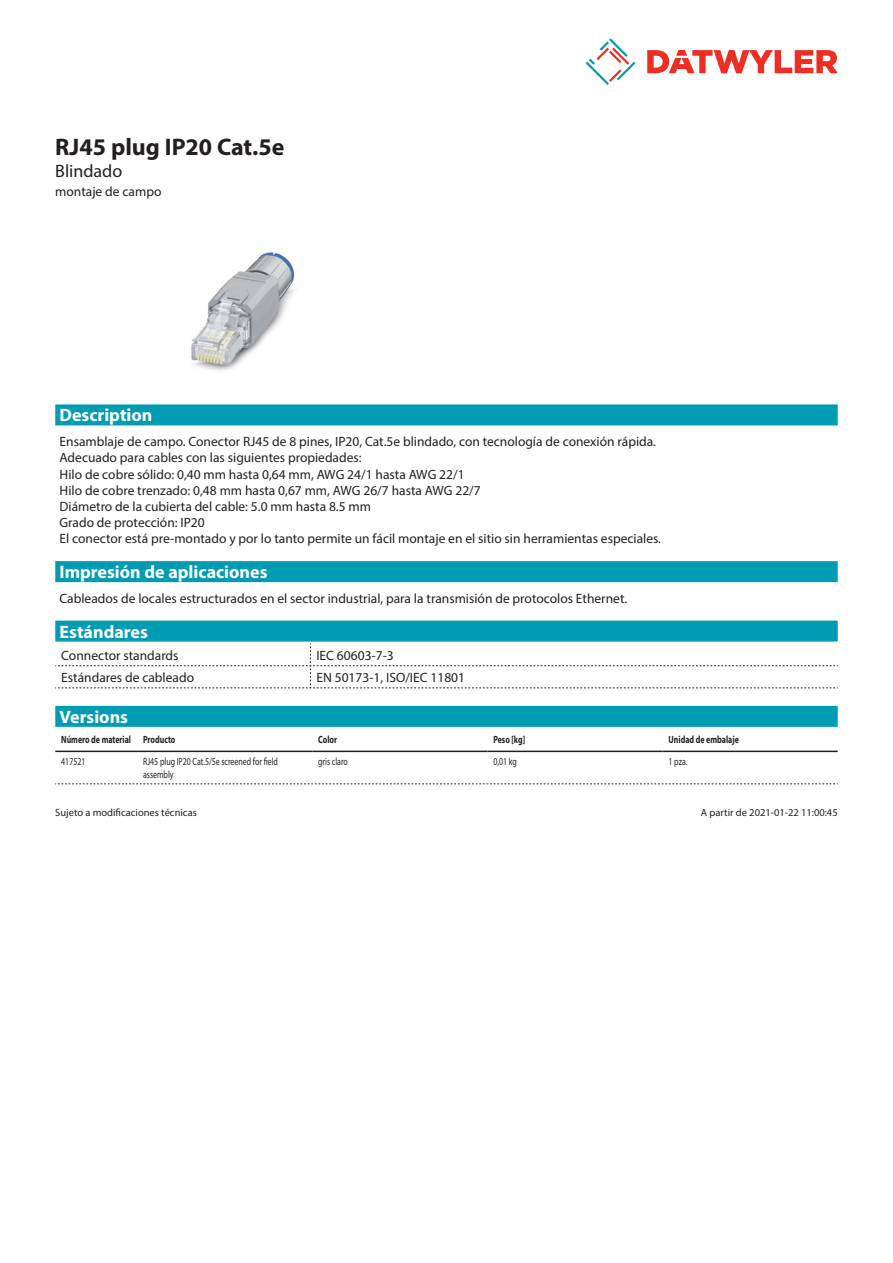
<style>
.page{position:relative;width:893px;height:1263px;background:#fff}
.page>*{position:absolute;margin:0;border:0;box-sizing:border-box;transform-origin:0 0}
.Product_Head{font:700 24px "Myriad Pro";color:#231f20}
.Standard_Head_Proper{font:700 18px "Myriad Pro";color:#fff}
.SubHead{font:18px "Myriad Pro";color:#231f20}
.Standard_text{font:13.5px/16.2px "Myriad Pro";color:#231f20}
.myriad_light_propert{font:13.5px "Myriad Pro";color:#231f20}
.myriadlight{font:10.5px/12.6px "Myriad Pro";color:#231f20;scale:.75 1}
.Footnote{font:10.5px "Myriad Pro";color:#231f20}
.myriadbold{font:700 10.5px "Myriad Pro";color:#231f20;scale:.75 1}
</style>
<div class="page">
<svg style="left:586px;top:38px;width:49px;height:47px"></svg>
<svg style="left:647px;top:50px;width:191px;height:23px"></svg>
<div style="left:55px;top:621px;width:783px;height:21px;background:#009cb3"></div>
<svg style="left:55px;top:644px;width:783px;height:45px"></svg>
<img style="left:191px;top:252px;width:104px;height:119px">
<div style="left:55px;top:706px;width:783px;height:21px;background:#009cb3"></div>
<hr style="left:55px;top:751px;width:82px;height:1px;background:#231f20">
<hr style="left:137px;top:751px;width:175px;height:1px;background:#231f20">
<hr style="left:312px;top:751px;width:175px;height:1px;background:#231f20">
<hr style="left:487px;top:751px;width:176px;height:1px;background:#231f20">
<hr style="left:662px;top:751px;width:176px;height:1px;background:#231f20">
<svg style="left:55px;top:783px;width:783px;height:1px"></svg>
<div style="left:55px;top:404px;width:783px;height:21px;background:#009cb3"></div>
<div style="left:55px;top:561px;width:783px;height:21px;background:#009cb3"></div>
<p class="Product_Head" style="left:55px;top:131px;width:231px">RJ45 plug IP20 Cat.5e</p>
<p class="SubHead" style="left:55px;top:160px;width:69px">Blindado</p>
<p class="Standard_text" style="left:55px;top:183px;width:108px">montaje de campo</p>
<p class="Standard_Head_Proper" style="left:60px;top:404px;width:94px">Description</p>
<p class="Standard_text" style="left:60px;top:433px;width:603px">Ensamblaje de campo. Conector RJ45 de 8 pines, IP20, Cat.5e blindado, con tecnología de conexión rápida.<br>Adecuado para cables con las siguientes propiedades:<br>Hilo de cobre sólido: 0,40 mm hasta 0,64 mm, AWG 24/1 hasta AWG 22/1<br>Hilo de cobre trenzado: 0,48 mm hasta 0,67 mm, AWG 26/7 hasta AWG 22/7<br>Diámetro de la cubierta del cable: 5.0 mm hasta 8.5 mm<br>Grado de protección: IP20<br>El conector está pre-montado y por lo tanto permite un fácil montaje en el sitio sin herramientas especiales.</p>
<p class="Standard_Head_Proper" style="left:60px;top:560px;width:209px">Impresión de aplicaciones</p>
<p class="Standard_text" style="left:60px;top:590px;width:569px">Cableados de locales estructurados en el sector industrial, para la transmisión de protocolos Ethernet.</p>
<p class="Standard_Head_Proper" style="left:60px;top:620px;width:90px">Estándares</p>
<p class="myriad_light_propert" style="left:61px;top:647px;width:119px">Connector standards</p>
<p class="myriad_light_propert" style="left:316px;top:647px;width:79px">IEC 60603-7-3</p>
<p class="myriad_light_propert" style="left:61px;top:669px;width:134px">Estándares de cableado</p>
<p class="myriad_light_propert" style="left:316px;top:669px;width:150px">EN 50173-1, ISO/IEC 11801</p>
<p class="Standard_Head_Proper" style="left:60px;top:705px;width:70px">Versions</p>
<p class="myriadbold" style="left:61px;top:732px;width:95px">Número de material</p>
<p class="myriadbold" style="left:143px;top:732px;width:45px">Producto</p>
<p class="myriadbold" style="left:318px;top:732px;width:27px">Color</p>
<p class="myriadbold" style="left:493px;top:732px;width:44px">Peso [kg]</p>
<p class="myriadbold" style="left:669px;top:732px;width:95px">Unidad de embalaje</p>
<p class="myriadlight" style="left:61px;top:755px;width:34px">417521</p>
<p class="myriadlight" style="left:143px;top:755px;width:181px">RJ45 plug IP20 Cat.5/5e screened for field assembly</p>
<p class="myriadlight" style="left:318px;top:755px;width:41px">gris claro</p>
<p class="myriadlight" style="left:493px;top:755px;width:33px">0,01 kg</p>
<p class="myriadlight" style="left:669px;top:755px;width:27px">1 pza.</p>
<p class="Footnote" style="left:55px;top:806px;width:143px">Sujeto a modificaciones técnicas</p>
<p class="Footnote" style="left:701px;top:806px;width:138px">A partir de 2021-01-22 11:00:45</p>
</div>
